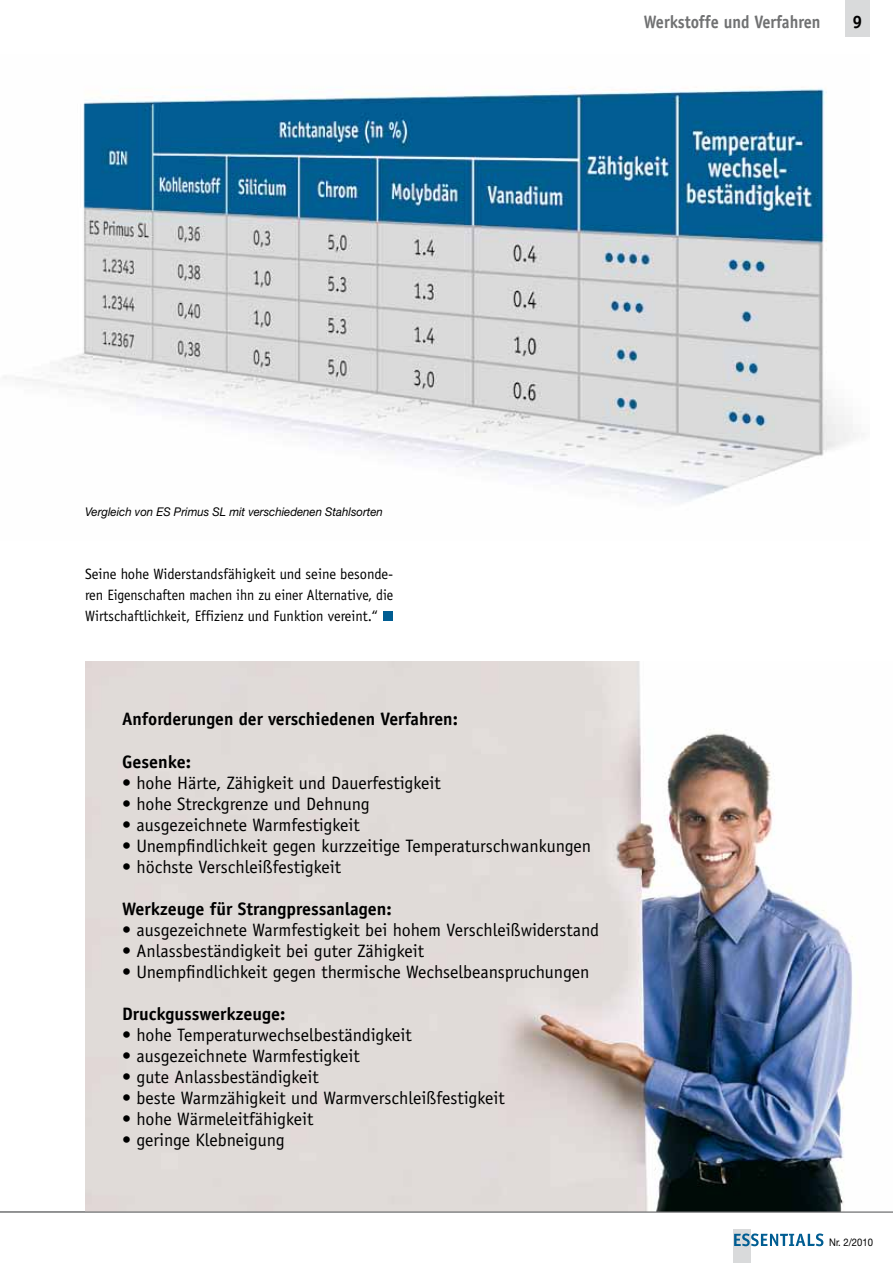
<style>
.page{position:relative;width:893px;height:1263px;background:#fff}
.page>*{position:absolute;margin:0;border:0;box-sizing:border-box;transform-origin:0 0}
.t1{font:18px "Officina Sans";color:#000}
.t2{font:700 18px "Officina Sans";color:#000}
.t3{font:700 18px "Officina Sans";color:#707172;scale:.9 1}
.t4{font:15px/21px "Officina Sans";color:#000;text-align:justify}
.t5{font:italic 12px "Helvetica Neue";color:#000;scale:.95 1}
.t6{font:10.5px "Helvetica Neue";color:#000;scale:.9 1}
</style>
<div class="page">
<div style="left:733px;top:1229px;width:17px;height:34px;background:#d9dadb"></div>
<svg style="left:734px;top:1233px;width:89px;height:13px"></svg>
<div style="left:846px;top:0;width:24px;height:36px;background:#d9dadb"></div>
<div style="left:383px;top:611px;width:10px;height:10px;background:#005d92"></div>
<img style="left:85px;top:662px;width:768px;height:549px">
<img style="left:4px;top:86px;width:854px;height:417px">
<hr style="left:0;top:1211px;width:893px;height:1px;background:#707172">
<p class="t3" style="left:644px;top:11px;width:198px">Werkstoffe und Verfahren</p>
<p class="t2" style="left:853px;top:11px;width:12px">9</p>
<p class="t5" style="left:85px;top:504px;width:315px">Vergleich von ES Primus SL mit verschiedenen Stahlsorten</p>
<p class="t4" style="left:85px;top:563px;width:310px">Seine hohe Widerstandsfähigkeit und seine besonde&shy;ren Eigenschaften machen ihn zu einer Alternative, die Wirtschaftlichkeit, Effizienz und Funktion vereint.“</p>
<p class="t2" style="left:122px;top:708px;width:337px">Anforderungen der verschiedenen Verfahren:</p>
<p class="t2" style="left:122px;top:750px;width:71px">Gesenke:</p>
<p class="t1" style="left:122px;top:772px;width:320px">• hohe Härte, Zähigkeit und Dauerfestigkeit</p>
<p class="t1" style="left:122px;top:793px;width:249px">• hohe Streckgrenze und Dehnung</p>
<p class="t1" style="left:122px;top:814px;width:239px">• ausgezeichnete Warmfestigkeit</p>
<p class="t1" style="left:122px;top:835px;width:471px">• Unempfindlichkeit gegen kurzzeitige Temperaturschwankungen</p>
<p class="t1" style="left:122px;top:856px;width:221px">• höchste Verschleißfestigkeit</p>
<p class="t2" style="left:122px;top:897px;width:271px">Werkzeuge für Strangpressanlagen:</p>
<p class="t1" style="left:122px;top:919px;width:479px">• ausgezeichnete Warmfestigkeit bei hohem Verschleißwiderstand</p>
<p class="t1" style="left:122px;top:940px;width:304px">• Anlassbeständigkeit bei guter Zähigkeit</p>
<p class="t1" style="left:122px;top:961px;width:469px">• Unempfindlichkeit gegen thermische Wechselbeanspruchungen</p>
<p class="t2" style="left:122px;top:1002px;width:165px">Druckgusswerkzeuge:</p>
<p class="t1" style="left:122px;top:1024px;width:291px">• hohe Temperaturwechselbeständigkeit</p>
<p class="t1" style="left:122px;top:1045px;width:239px">• ausgezeichnete Warmfestigkeit</p>
<p class="t1" style="left:122px;top:1066px;width:198px">• gute Anlassbeständigkeit</p>
<p class="t1" style="left:122px;top:1087px;width:384px">• beste Warmzähigkeit und Warmverschleißfestigkeit</p>
<p class="t1" style="left:122px;top:1108px;width:193px">• hohe Wärmeleitfähigkeit</p>
<p class="t1" style="left:122px;top:1129px;width:164px">• geringe Klebneigung</p>
<p class="t6" style="left:829px;top:1236px;width:50px">Nr. 2/2010</p>
</div>
